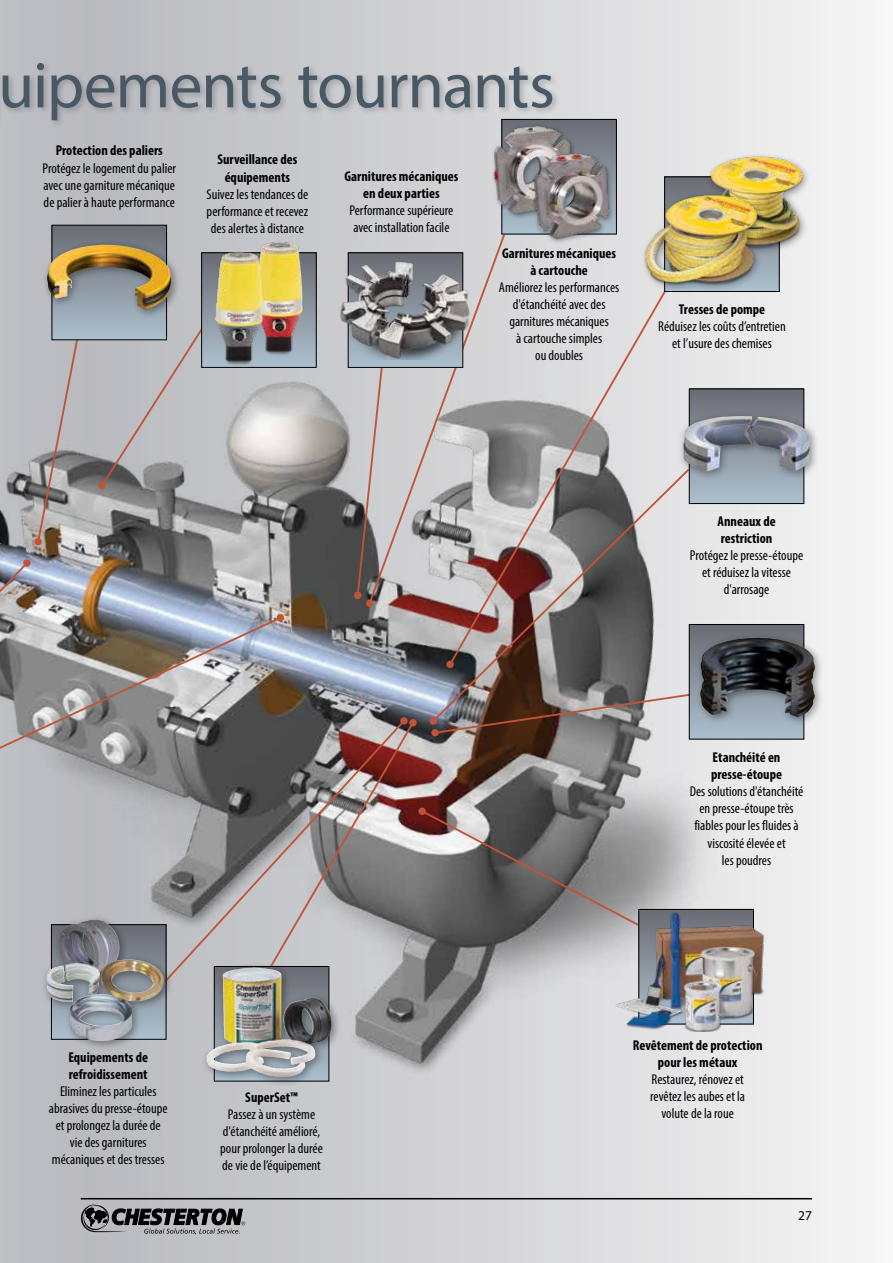
<style>
.page{position:relative;width:893px;height:1263px;background:#fff}
.page>*{position:absolute;margin:0;border:0;box-sizing:border-box;transform-origin:0 0}
.t1{font:65.7px "Myriad Pro";letter-spacing:-.02em;color:#485865}
.t2{font:condensed 14.25px/17.1px "Myriad Pro";color:#000;text-align:center}
.t3{font:700 condensed 14.25px/17.1px "Myriad Pro";color:#000;text-align:center}
.t4{font:13.5px "Myriad Pro";color:#000}
</style>
<div class="page">
<div style="left:0;top:0;width:893px;height:1263px;background:linear-gradient(to right,#b4b5ba,#f4f4f4)"></div>
<svg style="left:81px;top:1220px;width:164px;height:14px"></svg>
<img style="left:0;top:0;width:893px;height:1220px">
<svg style="left:0;top:615px;width:283px;height:175px"></svg>
<div style="left:277px;top:614px;width:7px;height:7px;background:#c05439;border-radius:50%"></div>
<svg style="left:36px;top:317px;width:47px;height:227px"></svg>
<div style="left:34px;top:538px;width:8px;height:7px;background:#c05439;border-radius:50%"></div>
<svg style="left:100px;top:313px;width:113px;height:175px"></svg>
<div style="left:98px;top:482px;width:8px;height:7px;background:#c05439;border-radius:50%"></div>
<svg style="left:511px;top:276px;width:164px;height:191px"></svg>
<svg style="left:431px;top:467px;width:260px;height:223px"></svg>
<svg style="left:124px;top:718px;width:283px;height:308px"></svg>
<svg style="left:356px;top:368px;width:11px;height:229px"></svg>
<div style="left:354px;top:592px;width:7px;height:7px;background:#c05439;border-radius:50%"></div>
<svg style="left:367px;top:221px;width:144px;height:385px"></svg>
<div style="left:366px;top:600px;width:7px;height:7px;background:#c05439;border-radius:50%"></div>
<svg style="left:0;top:560px;width:30px;height:155px"></svg>
<div style="left:23px;top:559px;width:8px;height:8px;background:#c05439;border-radius:50%"></div>
<svg style="left:260px;top:690px;width:449px;height:293px"></svg>
<div style="left:418px;top:807px;width:8px;height:8px;background:#c05439;border-radius:50%"></div>
<svg style="left:666px;top:179px;width:112px;height:111px"></svg>
<svg style="left:691px;top:391px;width:111px;height:111px"></svg>
<div style="left:689px;top:389px;width:115px;height:115px;border:1px solid #000"></div>
<svg style="left:503px;top:121px;width:112px;height:111px"></svg>
<div style="left:501px;top:119px;width:116px;height:115px;border:1px solid #000"></div>
<div style="left:348px;top:253px;width:115px;height:114px;background:#a9bcca"></div>
<div style="left:689px;top:624px;width:115px;height:115px;background:linear-gradient(to bottom,#6a6b72,#acc0ce)"></div>
<div style="left:689px;top:624px;width:115px;height:115px;border:1px solid #000"></div>
<div style="left:41px;top:914px;width:132px;height:137px;background:#000;opacity:.4"></div>
<img style="left:46px;top:919px;width:119px;height:124px">
<div style="left:201px;top:962px;width:140px;height:124px;background:#000;opacity:.4"></div>
<img style="left:207px;top:967px;width:46px;height:101px">
<svg style="left:54px;top:227px;width:111px;height:111px"></svg>
<div style="left:52px;top:225px;width:115px;height:115px;border:1px solid #000"></div>
<div style="left:42px;top:239px;width:139px;height:81px;background:#000;opacity:.4"></div>
<img style="left:46px;top:245px;width:126px;height:65px">
<img style="left:326px;top:231px;width:160px;height:129px">
<div style="left:695px;top:632px;width:129px;height:94px;background:#000;opacity:.4"></div>
<img style="left:700px;top:637px;width:115px;height:80px">
<img style="left:613px;top:906px;width:156px;height:126px">
<div style="left:678px;top:411px;width:141px;height:70px;background:#000;opacity:.4"></div>
<img style="left:683px;top:416px;width:127px;height:56px">
<img style="left:490px;top:122px;width:85px;height:96px">
<div style="left:530px;top:150px;width:85px;height:95px;background:#dcdcdf"></div>
<img style="left:529px;top:149px;width:85px;height:94px">
<img style="left:690px;top:151px;width:122px;height:117px">
<div style="left:641px;top:190px;width:125px;height:103px;background:#000;opacity:.4"></div>
<img style="left:638px;top:188px;width:122px;height:105px">
<div style="left:201px;top:252px;width:116px;height:116px;border:1px solid #000"></div>
<img style="left:199px;top:237px;width:115px;height:130px">
<h1 class="t1" style="left:-2px;top:45px;width:558px">uipements tournants</h1>
<p class="t3" style="left:56px;top:142px;width:109px">Protection des paliers</p>
<p class="t2" style="left:42px;top:159px;width:135px;text-align:justify">Protégez le logement du palier avec une garniture mécanique de palier à haute performance</p>
<p class="t3" style="left:217px;top:151px;width:81px">Surveillance des équipements</p>
<p class="t2" style="left:206px;top:185px;width:103px">Suivez les tendances de performance et recevez des alertes à distance</p>
<p class="t3" style="left:344px;top:167px;width:116px">Garnitures mécaniques en deux parties</p>
<p class="t2" style="left:349px;top:202px;width:106px;text-align:left">Performance supérieure avec installation facile</p>
<p class="t3" style="left:502px;top:244px;width:116px">Garnitures mécaniques à cartouche</p>
<p class="t2" style="left:499px;top:279px;width:122px">Améliorez les performances d'étanchéité avec des garnitures mécaniques<br>à cartouche simples<br>ou doubles</p>
<p class="t3" style="left:679px;top:301px;width:88px">Tresses de pompe</p>
<p class="t2" style="left:658px;top:318px;width:129px">Réduisez les coûts d’entretien et l’usure des chemises</p>
<p class="t3" style="left:717px;top:512px;width:60px;text-align:left">Anneaux de restriction</p>
<p class="t2" style="left:690px;top:547px;width:115px">Protégez le presse-étoupe et réduisez la vitesse d'arrosage</p>
<p class="t3" style="left:711px;top:748px;width:72px;text-align:left">Etanchéité en presse-étoupe</p>
<p class="t2" style="left:690px;top:783px;width:115px">Des solutions d'étanchéité en presse-étoupe très fiables pour les fluides à viscosité élevée et<br>les poudres</p>
<p class="t3" style="left:68px;top:1048px;width:81px;text-align:left">Equipements de refroidissement</p>
<p class="t2" style="left:49px;top:1083px;width:120px">Eliminez les particules abrasives du presse-étoupe et prolongez la durée de vie des garnitures mécaniques et des tresses</p>
<p class="t3" style="left:245px;top:1088px;width:54px">SuperSet™</p>
<p class="t2" style="left:220px;top:1105px;width:104px">Passez à un système d'étanchéité amélioré, pour prolonger la durée de vie de l’équipement</p>
<p class="t3" style="left:633px;top:1036px;width:131px">Revêtement de protection pour les métaux</p>
<p class="t2" style="left:650px;top:1070px;width:96px">Restaurez, rénovez et revêtez les aubes et la volute de la roue</p>
<p class="t4" style="left:798px;top:1207px;width:15px">27</p>
</div>
